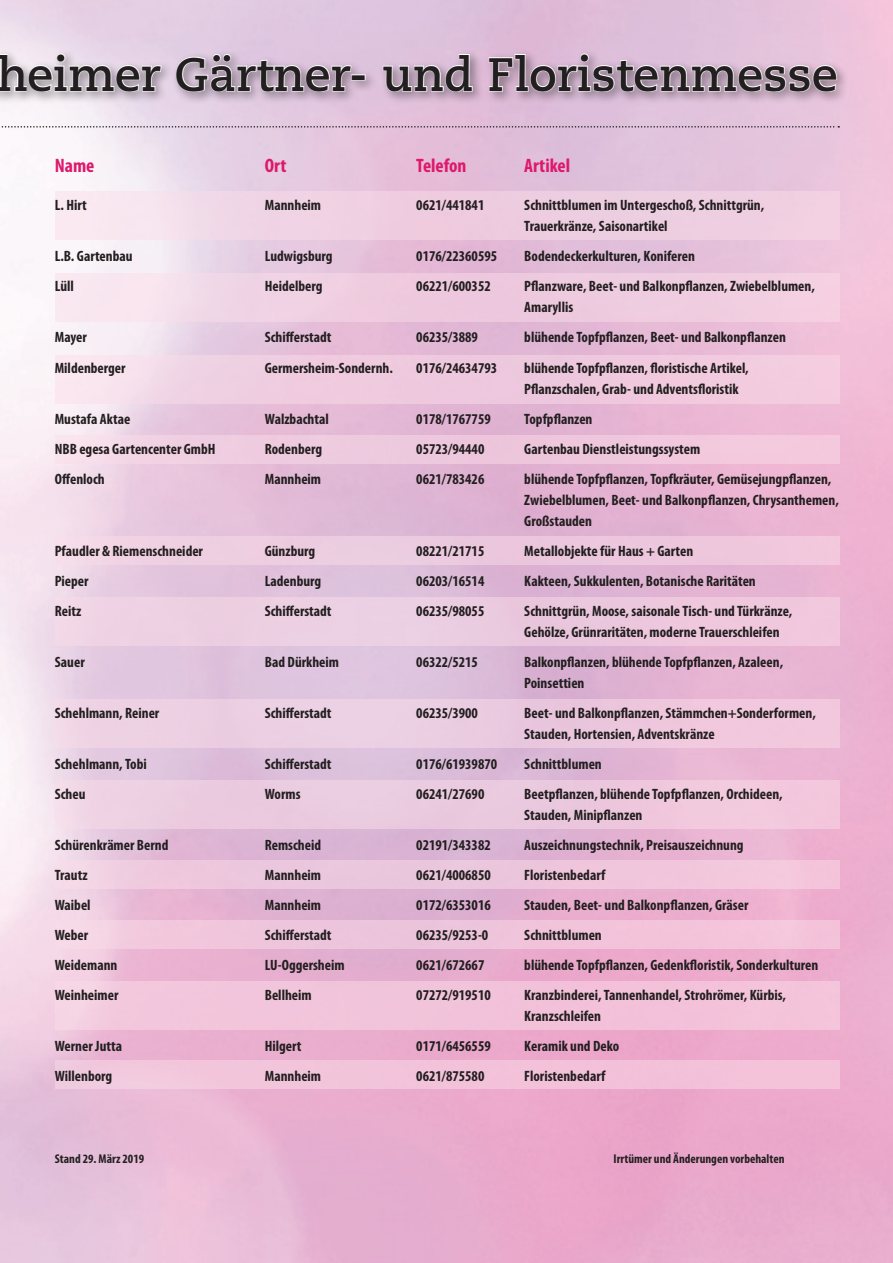
<style>
.page{position:relative;width:893px;height:1263px;background:#fff}
.page>*{position:absolute;margin:0;border:0;box-sizing:border-box;transform-origin:0 0}
.t1{font:700 46.8px "Caecilia CE";color:#231f20}
.t2{font:700 condensed 19.5px "Myriad Pro";color:#dd196c}
.t3{font:700 condensed 15px/21px "Myriad Pro";color:#231f20}
.t4{font:700 condensed 12.75px "Myriad Pro";color:#231f20}
</style>
<div class="page">
<img style="left:0;top:0;width:893px;height:1263px">
<svg style="left:0;top:0;width:839px;height:383px;background:#e2c8dd"></svg>
<svg style="left:55px;top:435px;width:785px;height:29px;background:#f0cbdf"></svg>
<div style="left:55px;top:536px;width:785px;height:29px;background:linear-gradient(to right,#efd4e4,#edc3da)"></div>
<div style="left:55px;top:860px;width:785px;height:28px;background:#efc7dd"></div>
<div style="left:55px;top:921px;width:785px;height:28px;background:linear-gradient(to right,#f0ccdf,#f2c1d9)"></div>
<div style="left:55px;top:1060px;width:785px;height:29px;background:#f2c3da"></div>
<div style="left:55px;top:191px;width:785px;height:49px;background:linear-gradient(to right,#f4dfeb,#ecc7dd)"></div>
<div style="left:55px;top:273px;width:785px;height:49px;background:linear-gradient(to right,#f4ddea,#eec5db)"></div>
<div style="left:55px;top:597px;width:785px;height:49px;background:#eccde1"></div>
<div style="left:55px;top:699px;width:785px;height:49px;background:#eccce1"></div>
<div style="left:55px;top:779px;width:785px;height:49px;background:#ebcade"></div>
<div style="left:55px;top:981px;width:785px;height:49px;background:#f2c4db"></div>
<svg style="left:55px;top:355px;width:785px;height:49px;background:#f0cee0"></svg>
<h1 class="t1" style="left:-4px;top:42px;width:843px">heimer Gärtner- und Floristenmesse</h1>
<p class="t2" style="left:55px;top:153px;width:41px">Name</p>
<p class="t2" style="left:265px;top:153px;width:23px">Ort</p>
<p class="t2" style="left:416px;top:153px;width:52px">Telefon</p>
<p class="t2" style="left:524px;top:153px;width:47px">Artikel</p>
<p class="t3" style="left:55px;top:195px;width:33px">L. Hirt</p>
<p class="t3" style="left:265px;top:195px;width:58px">Mannheim</p>
<p class="t3" style="left:416px;top:195px;width:70px">0621/441841</p>
<p class="t3" style="left:524px;top:195px;width:242px">Schnittblumen im Untergeschoß, Schnittgrün,</p>
<p class="t3" style="left:524px;top:216px;width:145px">Trauerkränze, Saisonartikel</p>
<p class="t3" style="left:55px;top:246px;width:79px">L.B. Gartenbau</p>
<p class="t3" style="left:265px;top:246px;width:69px">Ludwigsburg</p>
<p class="t3" style="left:416px;top:246px;width:82px">0176/22360595</p>
<p class="t3" style="left:524px;top:246px;width:172px">Bodendeckerkulturen, Koniferen</p>
<p class="t3" style="left:55px;top:276px;width:21px">Lüll</p>
<p class="t3" style="left:265px;top:276px;width:59px">Heidelberg</p>
<p class="t3" style="left:416px;top:276px;width:76px">06221/600352</p>
<p class="t3" style="left:524px;top:276px;width:292px">Pflanzware, Beet- und Balkonpflanzen, Zwiebelblumen,<br>Amaryllis</p>
<p class="t3" style="left:55px;top:327px;width:34px">Mayer</p>
<p class="t3" style="left:265px;top:327px;width:68px">Schifferstadt</p>
<p class="t3" style="left:416px;top:327px;width:63px">06235/3889</p>
<p class="t3" style="left:524px;top:327px;width:263px">blühende Topfpflanzen, Beet- und Balkonpflanzen</p>
<p class="t3" style="left:55px;top:357px;width:72px">Mildenberger</p>
<p class="t3" style="left:265px;top:357px;width:130px">Germersheim-Sondernh.</p>
<p class="t3" style="left:416px;top:357px;width:82px">0176/24634793</p>
<p class="t3" style="left:524px;top:357px;width:226px">blühende Topfpflanzen, floristische Artikel,</p>
<p class="t3" style="left:524px;top:378px;width:216px">Pflanzschalen, Grab- und Adventsfloristik</p>
<p class="t3" style="left:55px;top:408px;width:77px">Mustafa Aktae</p>
<p class="t3" style="left:265px;top:408px;width:65px">Walzbachtal</p>
<p class="t3" style="left:416px;top:408px;width:76px">0178/1767759</p>
<p class="t3" style="left:524px;top:408px;width:70px">Topfpflanzen</p>
<p class="t3" style="left:55px;top:438px;width:162px">NBB egesa Gartencenter GmbH</p>
<p class="t3" style="left:265px;top:438px;width:59px">Rodenberg</p>
<p class="t3" style="left:416px;top:438px;width:70px">05723/94440</p>
<p class="t3" style="left:524px;top:438px;width:177px">Gartenbau Dienstleistungssystem</p>
<p class="t3" style="left:55px;top:468px;width:52px">Offenloch</p>
<p class="t3" style="left:265px;top:468px;width:58px">Mannheim</p>
<p class="t3" style="left:416px;top:468px;width:70px">0621/783426</p>
<p class="t3" style="left:524px;top:468px;width:316px">blühende Topfpflanzen, Topfkräuter, Gemüsejungpflanzen,<br>Zwiebelblumen, Beet- und Balkonpflanzen, Chrysanthemen,</p>
<p class="t3" style="left:524px;top:510px;width:69px">Großstauden</p>
<p class="t3" style="left:55px;top:540px;width:150px">Pfaudler &amp; Riemenschneider</p>
<p class="t3" style="left:265px;top:540px;width:52px">Günzburg</p>
<p class="t3" style="left:416px;top:540px;width:70px">08221/21715</p>
<p class="t3" style="left:524px;top:540px;width:171px">Metallobjekte für Haus + Garten</p>
<p class="t3" style="left:55px;top:570px;width:35px">Pieper</p>
<p class="t3" style="left:265px;top:570px;width:58px">Ladenburg</p>
<p class="t3" style="left:416px;top:570px;width:70px">06203/16514</p>
<p class="t3" style="left:524px;top:570px;width:233px">Kakteen, Sukkulenten, Botanische Raritäten</p>
<p class="t3" style="left:55px;top:600px;width:28px">Reitz</p>
<p class="t3" style="left:265px;top:600px;width:68px">Schifferstadt</p>
<p class="t3" style="left:416px;top:600px;width:70px">06235/98055</p>
<p class="t3" style="left:524px;top:600px;width:270px">Schnittgrün, Moose, saisonale Tisch- und Türkränze,</p>
<p class="t3" style="left:524px;top:621px;width:257px">Gehölze, Grünraritäten, moderne Trauerschleifen</p>
<p class="t3" style="left:55px;top:651px;width:32px">Sauer</p>
<p class="t3" style="left:265px;top:651px;width:76px">Bad Dürkheim</p>
<p class="t3" style="left:416px;top:651px;width:63px">06322/5215</p>
<p class="t3" style="left:524px;top:651px;width:260px">Balkonpflanzen, blühende Topfpflanzen, Azaleen,</p>
<p class="t3" style="left:524px;top:672px;width:62px">Poinsettien</p>
<p class="t3" style="left:55px;top:702px;width:106px">Schehlmann, Reiner</p>
<p class="t3" style="left:265px;top:702px;width:68px">Schifferstadt</p>
<p class="t3" style="left:416px;top:702px;width:63px">06235/3900</p>
<p class="t3" style="left:524px;top:702px;width:293px">Beet- und Balkonpflanzen, Stämmchen+Sonderformen,</p>
<p class="t3" style="left:524px;top:723px;width:192px">Stauden, Hortensien, Adventskränze</p>
<p class="t3" style="left:55px;top:753px;width:93px">Schehlmann, Tobi</p>
<p class="t3" style="left:265px;top:753px;width:68px">Schifferstadt</p>
<p class="t3" style="left:416px;top:753px;width:82px">0176/61939870</p>
<p class="t3" style="left:524px;top:753px;width:79px">Schnittblumen</p>
<p class="t3" style="left:55px;top:783px;width:32px">Scheu</p>
<p class="t3" style="left:265px;top:783px;width:37px">Worms</p>
<p class="t3" style="left:416px;top:783px;width:70px">06241/27690</p>
<p class="t3" style="left:524px;top:783px;width:260px">Beetpflanzen, blühende Topfpflanzen, Orchideen,</p>
<p class="t3" style="left:524px;top:804px;width:120px">Stauden, Minipflanzen</p>
<p class="t3" style="left:55px;top:834px;width:115px">Schürenkrämer Bernd</p>
<p class="t3" style="left:265px;top:834px;width:58px">Remscheid</p>
<p class="t3" style="left:416px;top:834px;width:76px">02191/343382</p>
<p class="t3" style="left:524px;top:834px;width:221px">Auszeichnungstechnik, Preisauszeichnung</p>
<p class="t3" style="left:55px;top:864px;width:34px">Trautz</p>
<p class="t3" style="left:265px;top:864px;width:58px">Mannheim</p>
<p class="t3" style="left:416px;top:864px;width:76px">0621/4006850</p>
<p class="t3" style="left:524px;top:864px;width:83px">Floristenbedarf</p>
<p class="t3" style="left:55px;top:894px;width:37px">Waibel</p>
<p class="t3" style="left:265px;top:894px;width:58px">Mannheim</p>
<p class="t3" style="left:416px;top:894px;width:76px">0172/6353016</p>
<p class="t3" style="left:524px;top:894px;width:226px">Stauden, Beet- und Balkonpflanzen, Gräser</p>
<p class="t3" style="left:55px;top:924px;width:35px">Weber</p>
<p class="t3" style="left:265px;top:924px;width:68px">Schifferstadt</p>
<p class="t3" style="left:416px;top:924px;width:73px">06235/9253-0</p>
<p class="t3" style="left:524px;top:924px;width:79px">Schnittblumen</p>
<p class="t3" style="left:55px;top:954px;width:64px">Weidemann</p>
<p class="t3" style="left:265px;top:954px;width:81px">LU-Oggersheim</p>
<p class="t3" style="left:416px;top:954px;width:70px">0621/672667</p>
<p class="t3" style="left:524px;top:954px;width:296px">blühende Topfpflanzen, Gedenkfloristik, Sonderkulturen</p>
<p class="t3" style="left:55px;top:984px;width:65px">Weinheimer</p>
<p class="t3" style="left:265px;top:984px;width:48px">Bellheim</p>
<p class="t3" style="left:416px;top:984px;width:76px">07272/919510</p>
<p class="t3" style="left:524px;top:984px;width:263px">Kranzbinderei, Tannenhandel, Strohrömer, Kürbis,</p>
<p class="t3" style="left:524px;top:1005px;width:78px">Kranzschleifen</p>
<p class="t3" style="left:55px;top:1035px;width:69px">Werner Jutta</p>
<p class="t3" style="left:265px;top:1035px;width:38px">Hilgert</p>
<p class="t3" style="left:416px;top:1035px;width:76px">0171/6456559</p>
<p class="t3" style="left:524px;top:1035px;width:96px">Keramik und Deko</p>
<p class="t3" style="left:55px;top:1065px;width:59px">Willenborg</p>
<p class="t3" style="left:265px;top:1065px;width:58px">Mannheim</p>
<p class="t3" style="left:416px;top:1065px;width:70px">0621/875580</p>
<p class="t3" style="left:524px;top:1065px;width:83px">Floristenbedarf</p>
<p class="t4" style="left:55px;top:1151px;width:91px">Stand 29. März 2019</p>
<p class="t4" style="left:613px;top:1151px;width:173px">Irrtümer und Änderungen vorbehalten</p>
</div>
